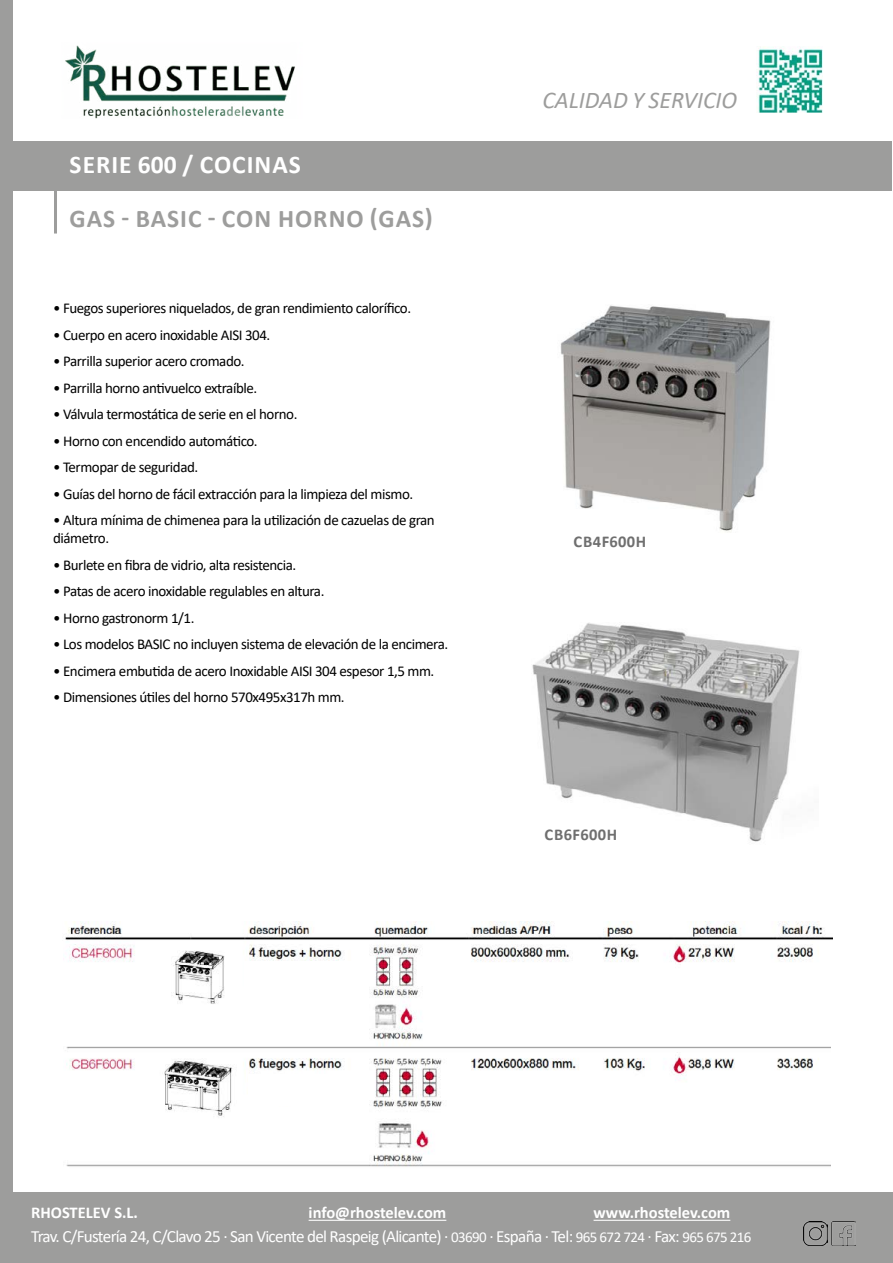
<style>
.page{position:relative;width:893px;height:1263px;background:#fff}
.page>*{position:absolute;margin:0;border:0;box-sizing:border-box;transform-origin:0 0}
.t1{font:700 25.5px "Calibri";letter-spacing:.04em;color:#9d9d9c}
.t2{font:700 25.5px "Calibri";letter-spacing:.04em;color:#fff}
.t3{font:italic 24px "Calibri";color:#9d9d9c}
.t4{font:17.1px "Calibri";letter-spacing:-.04em;color:#fff}
.t5{font:700 16.5px "Calibri";color:#fff}
.t6{font:700 16.5px "Calibri";letter-spacing:.025em;color:#6f6f6f}
.t7{font:15px/18px "Calibri";letter-spacing:-.03em;color:#000}
.s1{font-size:15px}
</style>
<div class="page">
<img style="left:66px;top:944px;width:764px;height:223px">
<img style="left:65px;top:921px;width:767px;height:19px">
<img style="left:532px;top:623px;width:268px;height:219px">
<img style="left:560px;top:305px;width:211px;height:227px">
<div style="left:0;top:0;width:12px;height:1212px;background:#9d9d9c"></div>
<div style="left:1px;top:141px;width:891px;height:49px;background:#9d9d9c"></div>
<hr style="left:54px;top:190px;width:3px;height:44px;background:#9d9d9c">
<div style="left:0;top:1193px;width:893px;height:70px;background:#9d9d9c"></div>
<hr style="left:309px;top:1220px;width:137px;height:1px;background:#fff">
<hr style="left:594px;top:1220px;width:136px;height:1px;background:#fff">
<img style="left:831px;top:1221px;width:24px;height:24px">
<img style="left:803px;top:1221px;width:25px;height:24px">
<img style="left:65px;top:45px;width:230px;height:73px">
<img style="left:758px;top:47px;width:65px;height:66px">
<div style="left:244px;top:961px;width:109px;height:31px;background:#fff"></div>
<div style="left:249px;top:1075px;width:106px;height:31px;background:#fff"></div>
<h1 class="t2" style="left:70px;top:147px;width:233px">SERIE 600 / COCINAS</h1>
<h1 class="t1" style="left:70px;top:200px;width:364px">GAS - BASIC - CON HORNO (GAS)</h1>
<p class="t7" style="left:53px;top:299px;width:359px">• Fuegos superiores niquelados, de gran rendimiento calorífico.</p>
<p class="t7" style="left:53px;top:325px;width:219px">• Cuerpo en acero inoxidable AISI 304.</p>
<p class="t7" style="left:53px;top:352px;width:193px">• Parrilla superior acero cromado.</p>
<p class="t7" style="left:53px;top:378px;width:206px">• Parrilla horno antivuelco extraíble.</p>
<p class="t7" style="left:53px;top:405px;width:246px">• Válvula termostática de serie en el horno.</p>
<p class="t7" style="left:53px;top:431px;width:206px">• Horno con encendido automático.</p>
<p class="t7" style="left:53px;top:458px;width:147px">• Termopar de seguridad.</p>
<p class="t7" style="left:53px;top:484px;width:362px">• Guías del horno de fácil extracción para la limpieza del mismo.</p>
<p class="t7" style="left:53px;top:511px;width:383px">• Altura mínima de chimenea para la utilización de cazuelas de gran diámetro.</p>
<p class="t7" style="left:53px;top:555px;width:245px">• Burlete en fibra de vidrio, alta resistencia.</p>
<p class="t7" style="left:53px;top:582px;width:273px">• Patas de acero inoxidable regulables en altura.</p>
<p class="t7" style="left:53px;top:608px;width:143px">• Horno gastronorm 1/1.</p>
<p class="t7" style="left:53px;top:635px;width:397px">• Los modelos BASIC no incluyen sistema de elevación de la encimera.</p>
<p class="t7" style="left:53px;top:661px;width:383px">• Encimera embutida de acero Inoxidable AISI 304 espesor 1,5 mm.</p>
<p class="t7" style="left:53px;top:688px;width:293px">• Dimensiones útiles del horno 570x495x317h mm.</p>
<h2 class="t3" style="left:542px;top:84px;width:196px">CALIDAD Y SERVICIO</h2>
<p class="t6" style="left:574px;top:530px;width:74px">CB4F600H</p>
<p class="t6" style="left:545px;top:823px;width:74px">CB6F600H</p>
<p class="t5" style="left:31px;top:1201px;width:108px">RHOSTELEV S.L.</p>
<p class="t5" style="left:309px;top:1201px;width:139px">info@rhostelev.com</p>
<p class="t5" style="left:594px;top:1201px;width:138px">www.rhostelev.com</p>
<p class="t4" style="left:31px;top:1225px;width:722px">Trav. C/Fustería 24, C/Clavo 25 · San Vicente del Raspeig (Alicante) · <span class="s1">03690</span> · España · Tel: <span class="s1">965 672 724</span> · Fax: <span class="s1">965 675 216</span></p>
</div>
